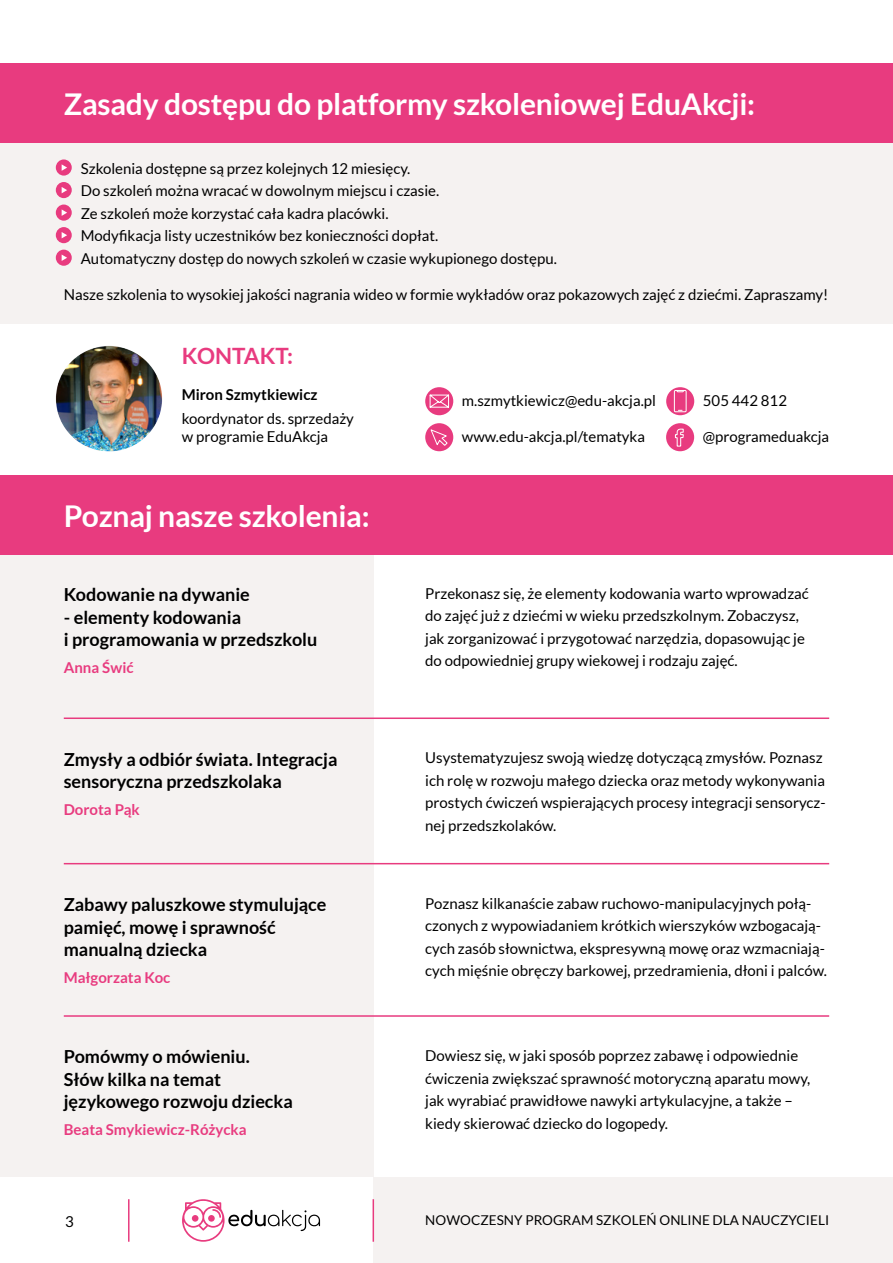
<style>
.page{position:relative;width:893px;height:1263px;background:#fff}
.page>*{position:absolute;margin:0;border:0;box-sizing:border-box;transform-origin:0 0}
.t1{font:700 30px "Lato";letter-spacing:-.005em;color:#fff}
.t2{font:700 22.5px "Lato";color:#e83b7f}
.t3{font:700 18px/22.5px "Lato";color:#000}
.t4{font:15px/22.5px "Lato";color:#000}
.t5{font:700 15px "Lato";color:#e83b7f}
.t6{font:700 15px "Lato";color:#000}
.t7{font:13.5px "Lato";letter-spacing:.005em;color:#000}
</style>
<div class="page">
<div style="left:373px;top:1177px;width:520px;height:86px;background:#f5f2f1"></div>
<hr style="left:373px;top:1199px;width:1px;height:43px;background:#e83b7f">
<svg style="left:182px;top:1199px;width:138px;height:43px"></svg>
<hr style="left:128px;top:1199px;width:2px;height:43px;background:#e83b7f">
<div style="left:0;top:555px;width:373px;height:622px;background:#f5f2f1"></div>
<div style="left:0;top:107px;width:893px;height:217px;background:#f5f2f1"></div>
<img style="left:56px;top:346px;width:106px;height:105px;border-radius:53px">
<div style="left:425px;top:387px;width:28px;height:28px;background:#e83b7f;border-radius:50%"></div>
<svg style="left:666px;top:387px;width:28px;height:28px"></svg>
<div style="left:425px;top:423px;width:28px;height:28px;background:#e83b7f;border-radius:50%"></div>
<div style="left:666px;top:423px;width:28px;height:28px;background:#e83b7f;border-radius:50%"></div>
<svg style="left:675px;top:428px;width:9px;height:19px"></svg>
<svg style="left:430px;top:429px;width:18px;height:17px"></svg>
<svg style="left:429px;top:394px;width:21px;height:14px"></svg>
<svg style="left:674px;top:390px;width:13px;height:22px"></svg>
<div style="left:0;top:475px;width:893px;height:80px;background:#e83b7f"></div>
<div style="left:0;top:64px;width:893px;height:79px;background:#e83b7f"></div>
<hr style="left:64px;top:863px;width:765px;height:1px;background:#e83b7f">
<hr style="left:64px;top:1015px;width:765px;height:2px;background:#e83b7f">
<hr style="left:64px;top:717px;width:765px;height:2px;background:#e83b7f">
<svg style="left:56px;top:159px;width:16px;height:17px"></svg>
<svg style="left:62px;top:164px;width:5px;height:7px"></svg>
<div style="left:56px;top:182px;width:16px;height:16px;background:#e83b7f;border-radius:50%"></div>
<svg style="left:62px;top:187px;width:5px;height:6px"></svg>
<div style="left:56px;top:205px;width:16px;height:16px;background:#e83b7f;border-radius:50%"></div>
<svg style="left:62px;top:209px;width:5px;height:7px"></svg>
<div style="left:56px;top:227px;width:16px;height:16px;background:#e83b7f;border-radius:50%"></div>
<svg style="left:62px;top:232px;width:5px;height:6px"></svg>
<div style="left:56px;top:250px;width:16px;height:16px;background:#e83b7f;border-radius:50%"></div>
<svg style="left:62px;top:254px;width:5px;height:7px"></svg>
<h1 class="t1" style="left:64px;top:87px;width:693px">Zasady dostępu do platformy szkoleniowej EduAkcji:</h1>
<p class="t4" style="left:81px;top:157px;width:478px">Szkolenia dostępne są przez kolejnych 12 miesięcy.<br>Do szkoleń można wracać w dowolnym miejscu i czasie.<br>Ze szkoleń może korzystać cała kadra placówki.<br>Modyfikacja listy uczestników bez konieczności dopłat.<br>Automatyczny dostęp do nowych szkoleń w czasie wykupionego dostępu.</p>
<p class="t4" style="left:64px;top:283px;width:766px">Nasze szkolenia to wysokiej jakości nagrania wideo w formie wykładów oraz pokazowych zajęć z dziećmi. Zapraszamy!</p>
<h2 class="t2" style="left:182px;top:343px;width:113px">KONTAKT:</h2>
<p class="t6" style="left:182px;top:386px;width:137px">Miron Szmytkiewicz</p>
<p class="t4" style="left:182px;top:409px;width:174px;line-height:18px">koordynator ds. sprzedaży w programie EduAkcja</p>
<h1 class="t1" style="left:64px;top:499px;width:307px">Poznaj nasze szkolenia:</h1>
<p class="t3" style="left:64px;top:583px;width:188px">Kodowanie na dywanie</p>
<p class="t3" style="left:64px;top:606px;width:255px">- elementy kodowania<br>i programowania w przedszkolu</p>
<p class="t5" style="left:64px;top:659px;width:71px">Anna Świć</p>
<p class="t3" style="left:64px;top:748px;width:275px">Zmysły a odbiór świata. Integracja sensoryczna przedszkolaka</p>
<p class="t5" style="left:64px;top:801px;width:78px">Dorota Pąk</p>
<p class="t3" style="left:64px;top:893px;width:264px">Zabawy paluszkowe stymulujące pamięć, mowę i sprawność manualną dziecka</p>
<p class="t5" style="left:64px;top:969px;width:108px">Małgorzata Koc</p>
<p class="t3" style="left:64px;top:1045px;width:231px">Pomówmy o mówieniu.<br>Słów kilka na temat językowego rozwoju dziecka</p>
<p class="t5" style="left:64px;top:1121px;width:184px">Beata Smykiewicz-Różycka</p>
<p class="t4" style="left:462px;top:389px;width:195px">m.szmytkiewicz@edu-akcja.pl</p>
<p class="t4" style="left:703px;top:389px;width:86px">505 442 812</p>
<p class="t4" style="left:462px;top:425px;width:185px">www.edu-akcja.pl/tematyka</p>
<p class="t4" style="left:703px;top:425px;width:128px">@programeduakcja</p>
<p class="t4" style="left:425px;top:582px;width:385px">Przekonasz się, że elementy kodowania warto wprowadzać do zajęć już z dziećmi w wieku przedszkolnym. Zobaczysz, jak zorganizować i przygotować narzędzia, dopasowując je do odpowiedniej grupy wiekowej i rodzaju zajęć.</p>
<p class="t4" style="left:425px;top:746px;width:402px">Usystematyzujesz swoją wiedzę dotyczącą zmysłów. Poznasz ich rolę w rozwoju małego dziecka oraz metody wykonywania prostych ćwiczeń wspierających procesy integracji sensorycz&shy;nej przedszkolaków.</p>
<p class="t4" style="left:425px;top:892px;width:403px">Poznasz kilkanaście zabaw ruchowo-manipulacyjnych połą&shy;czonych z wypowiadaniem krótkich wierszyków wzbogacają&shy;cych zasób słownictwa, ekspresywną mowę oraz wzmacniają&shy;cych mięśnie obręczy barkowej, przedramienia, dłoni i palców.</p>
<p class="t4" style="left:425px;top:1044px;width:386px">Dowiesz się, w jaki sposób poprzez zabawę i odpowiednie ćwiczenia zwiększać sprawność motoryczną aparatu mowy, jak wyrabiać prawidłowe nawyki artykulacyjne, a także – kiedy skierować dziecko do logopedy.</p>
<p class="t4" style="left:65px;top:1210px;width:10px">3</p>
<p class="t7" style="left:425px;top:1213px;width:405px">NOWOCZESNY PROGRAM SZKOLEŃ ONLINE DLA NAUCZYCIELI</p>
</div>
